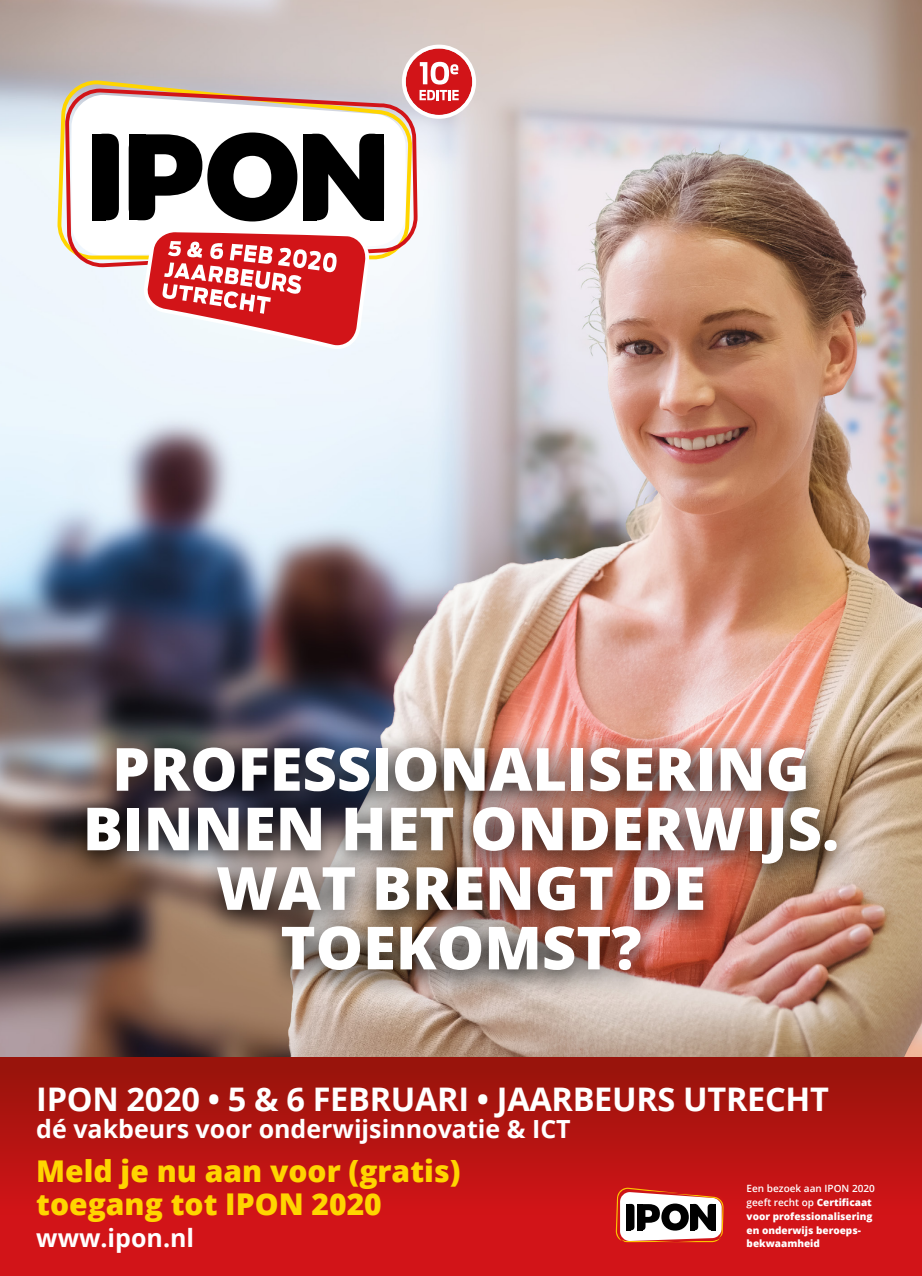
<style>
.page{position:relative;width:922px;height:1276px;background:#fff}
.page>*{position:absolute;margin:0;border:0;box-sizing:border-box;transform-origin:0 0}
.t1{font:800 59.5px/59.5px "Open Sans";color:#fff;text-align:center}
.t2{font:700 32.5px "Open Sans";letter-spacing:-.01em;color:#fff}
.t3{font:800 30px/32.5px "Open Sans";color:#ffd500}
.t4{font:700 25px "Open Sans";color:#fff}
.t5{font:800 10px/13.8px "Open Sans";color:#fff}
.s1{font-weight:600}
</style>
<div class="page">
<img style="left:0;top:0;width:921px;height:1057px">
<svg style="left:57px;top:80px;width:345px;height:180px"></svg>
<svg style="left:65px;top:89px;width:353px;height:178px"></svg>
<div style="left:92px;top:134px;width:27px;height:86px;background:#000;border-radius:12px"></div>
<svg style="left:129px;top:132px;width:168px;height:89px"></svg>
<svg style="left:317px;top:134px;width:53px;height:86px"></svg>
<div style="left:129px;top:134px;width:16px;height:86px;background:#000"></div>
<div style="left:92px;top:134px;width:14px;height:86px;background:#000"></div>
<div style="left:303px;top:134px;width:14px;height:86px;background:#000"></div>
<div style="left:370px;top:134px;width:14px;height:86px;background:#000"></div>
<svg style="left:142px;top:228px;width:228px;height:121px"></svg>
<svg style="left:402px;top:45px;width:74px;height:74px"></svg>
<div style="left:0;top:1057px;width:921px;height:219px;background:#d21418"></div>
<div style="left:0;top:1057px;width:921px;height:158px;background:linear-gradient(to bottom,#95140b,#d21418)"></div>
<img style="left:64px;top:732px;width:794px;height:268px">
<svg style="left:615px;top:1187px;width:110px;height:56px"></svg>
<div style="left:637px;top:1204px;width:5px;height:26px;background:#000"></div>
<hr style="left:626px;top:1204px;width:4px;height:26px;background:#000">
<hr style="left:690px;top:1204px;width:4px;height:26px;background:#000">
<div style="left:710px;top:1204px;width:5px;height:26px;background:#000"></div>
<h1 class="t1" style="left:83px;top:736px;width:757px">PROFESSIONALISERING<br>BINNEN HET ONDERWIJS.<br>WAT BRENGT DE<br>TOEKOMST?</h1>
<h2 class="t2" style="left:36px;top:1076px;width:794px">IPON 2020 • 5 &amp; 6 FEBRUARI • JAARBEURS UTRECHT</h2>
<h3 class="t4" style="left:36px;top:1111px;width:536px">dé vakbeurs voor onderwijsinnovatie &amp; ICT</h3>
<h3 class="t3" style="left:36px;top:1153px;width:426px">Meld je nu aan voor (gratis) toegang tot IPON 2020</h3>
<h3 class="t4" style="left:36px;top:1220px;width:159px">www.ipon.nl</h3>
<p class="t5" style="left:746px;top:1181px;width:130px"><span class="s1">Een bezoek aan IPON 2020 geeft recht op</span> Certificaat voor professionalisering en onderwijs beroeps&shy;bekwaamheid</p>
</div>
